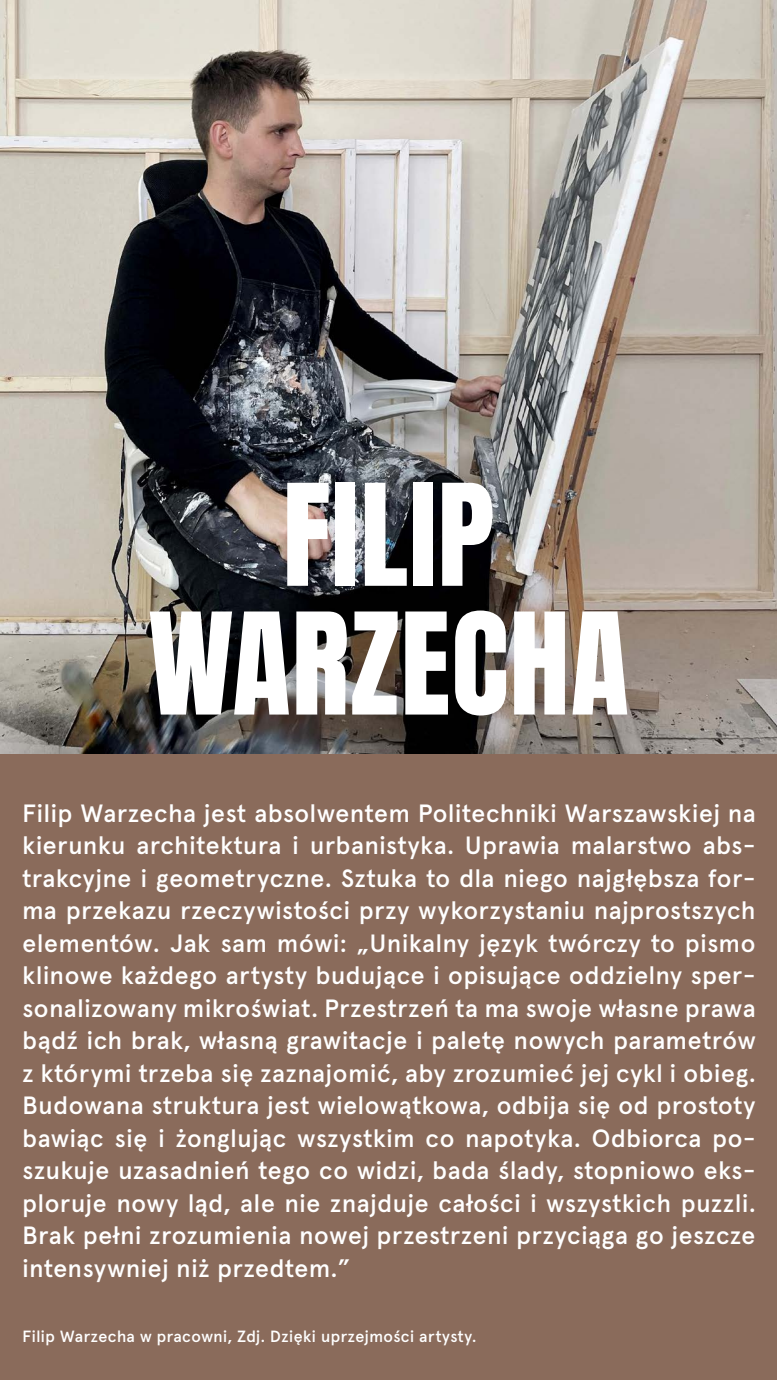
<style>
.page{position:relative;width:777px;height:1380px;background:#fff}
.page>*{position:absolute;margin:0;border:0;box-sizing:border-box;transform-origin:0 0}
.t1{font:120px/128.8px "Anton";letter-spacing:.01em;color:#fff;text-align:center}
.t2{font:500 25px/32.5px "Apercu";letter-spacing:.025em;color:#fff;text-align:justify}
.t3{font:500 16.25px "Apercu";letter-spacing:.03em;color:#fff}
</style>
<div class="page">
<img style="left:0;top:0;width:776px;height:754px">
<div style="left:0;top:754px;width:776px;height:626px;background:#8a6b5b"></div>
<h1 class="t1" style="left:148px;top:480px;width:482px">FILIP<br>WARZECHA</h1>
<p class="t2" style="left:22px;top:794px;width:734px">Filip Warzecha jest absolwentem Politechniki Warszawskiej na kierunku architektura i urbanistyka. Uprawia malarstwo abs&shy;trakcyjne i geometryczne. Sztuka to dla niego najgłębsza for&shy;ma przekazu rzeczywistości przy wykorzystaniu najprostszych elementów. Jak sam mówi: „Unikalny język twórczy to pismo klinowe każdego artysty budujące i opisujące oddzielny sper&shy;sonalizowany mikroświat. Przestrzeń ta ma swoje własne prawa bądź ich brak, własną grawitacje i paletę nowych parametrów z którymi trzeba się zaznajomić, aby zrozumieć jej cykl i obieg.<br>Budowana struktura jest wielowątkowa, odbija się od prostoty bawiąc się i żonglując wszystkim co napotyka. Odbiorca po&shy;szukuje uzasadnień tego co widzi, bada ślady, stopniowo eks&shy;ploruje nowy ląd, ale nie znajduje całości i wszystkich puzzli.<br>Brak pełni zrozumienia nowej przestrzeni przyciąga go jeszcze intensywniej niż przedtem.”</p>
<p class="t3" style="left:22px;top:1323px;width:455px">Filip Warzecha w pracowni, Zdj. Dzięki uprzejmości artysty.</p>
</div>
